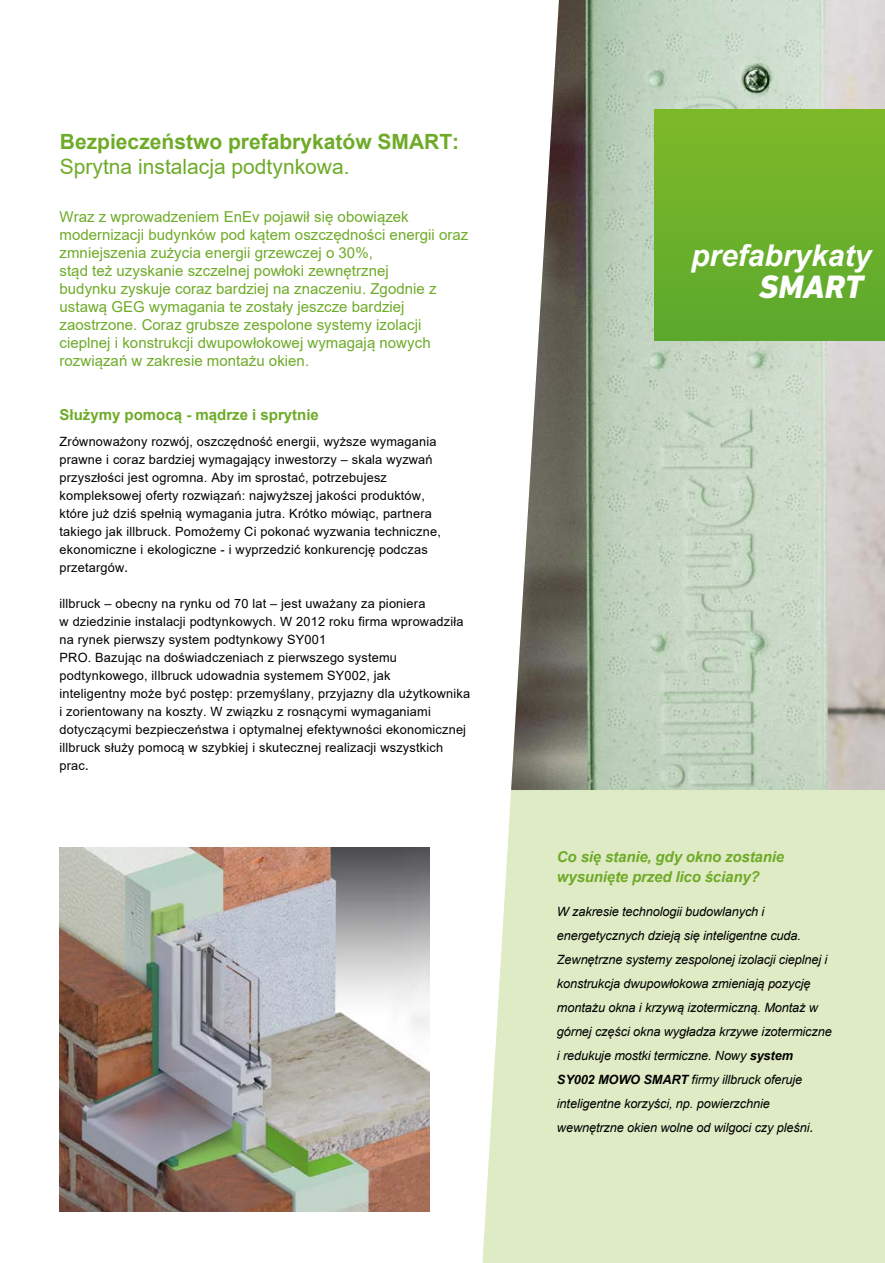
<style>
.page{position:relative;width:885px;height:1263px;background:#fff}
.page>*{position:absolute;margin:0;border:0;box-sizing:border-box;transform-origin:0 0}
.t1{font:italic 800 33px "DIN Next LT Pro";color:#fff}
.t2{font:italic 700 30px "Arial";color:#fff}
.t3{font:700 21px "Arial";color:#6eab28}
.t4{font:21px "Arial";color:#6eab28}
.t5{font:15px/18px "Arial";color:#6eab28}
.t6{font:italic 700 15px/20.9px "Arial";letter-spacing:-.01em;color:#6eab28}
.t7{font:700 15px "Arial";color:#6eab28}
.t8{font:12.75px/18px "Arial";letter-spacing:.015em;color:#000}
.t9{font:italic 12.75px/24px "Arial";letter-spacing:-.01em;color:#000}
.s1{font-family:"Univers LT Pro 55 Roman"}
.s2{font-style:inherit}
.s3{font-weight:700}
.s4{font-family:"Univers LT Pro 55"}
</style>
<div class="page">
<div style="left:482px;top:790px;width:402px;height:473px;background:#dfebc5"></div>
<img style="left:511px;top:0;width:373px;height:790px">
<img style="left:60px;top:847px;width:369px;height:365px">
<div style="left:654px;top:109px;width:230px;height:231px;background:linear-gradient(to bottom,#7fb928,#5ca92d)"></div>
<h3 class="t3" style="left:60px;top:127px;width:401px">Bezpieczeństwo prefabrykatów SMART:</h3>
<h3 class="t4" style="left:60px;top:152px;width:291px">Sprytna instalacja podtynkowa.</h3>
<p class="t5" style="left:60px;top:207px;width:410px">Wraz z wprowadzeniem EnEv pojawił się obowiązek modernizacji budynków pod kątem oszczędności energii oraz zmniejszenia zużycia energii grzewczej o 30%,<br>stąd też uzyskanie szczelnej powłoki zewnętrznej<br>budynku zyskuje coraz bardziej na znaczeniu. Zgodnie z ustawą GEG wymagania te zostały jeszcze bardziej zaostrzone. Coraz grubsze zespolone systemy izolacji cieplnej i konstrukcji dwupowłokowej wymagają nowych rozwiązań w zakresie montażu okien.</p>
<p class="t7" style="left:60px;top:404px;width:261px">Służymy pomocą - mądrze i sprytnie</p>
<p class="t8" style="left:60px;top:432px;width:383px">Zrównoważony rozwój, oszczędność energii, wyższe wymagania prawne i coraz bardziej wymagający inwestorzy – skala wyzwań przyszłości jest ogromna. Aby im sprostać, potrzebujesz kompleksowej oferty rozwiązań: najwyższej jakości produktów, które już dziś spełnią wymagania jutra. Krótko mówiąc, partnera takiego jak illbruck. Pomożemy Ci pokonać wyzwania techniczne, ekonomiczne i ekologiczne - i wyprzedzić konkurencję podczas przetargów<span class="s1">.</span></p>
<p class="t8" style="left:60px;top:594px;width:412px">illbruck – obecny na rynku od 70 lat – jest uważany za pioniera<br>w dziedzinie instalacji podtynkowych. W 2012 roku firma wprowadziła na rynek pierwszy system podtynkowy SY001<br>PRO. Bazując na doświadczeniach z pierwszego systemu podtynkowego, illbruck udowadnia systemem SY002, jak<br>inteligentny może być postęp: przemyślany, przyjazny dla użytkownika i zorientowany na koszty. W związku z rosnącymi wymaganiami dotyczącymi bezpieczeństwa i optymalnej efektywności ekonomicznej illbruck służy pomocą w szybkiej i skutecznej realizacji wszystkich prac<span class="s1">.</span></p>
<h2 class="t2" style="left:691px;top:235px;width:181px">prefabryka<span class="s2">t</span>y</h2>
<h1 class="t1" style="left:759px;top:268px;width:105px">SMART</h1>
<p class="t6" style="left:557px;top:846px;width:229px">Co się stanie, gdy okno zostanie wysunięte przed lico ściany?</p>
<p class="t9" style="left:557px;top:900px;width:276px">W zakresie technologii budowlanych i energetycznych dzieją się inteligentne cuda.<br>Zewnętrzne systemy zespolonej izolacji cieplnej i konstrukcja dwupowłokowa zmieniają pozycję montażu okna i krzywą izotermiczną. Montaż w górnej części okna wygładza krzywe izotermiczne i redukuje mostki termiczne. Nowy <span class="s3">system SY002</span> <span class="s3">MOWO</span> <span class="s3">SMART</span> firmy illbruck oferuje inteligentne korzyści, np. powierzchnie wewnętrzne okien wolne od wilgoci czy pleśni<span class="s4">.</span></p>
</div>
